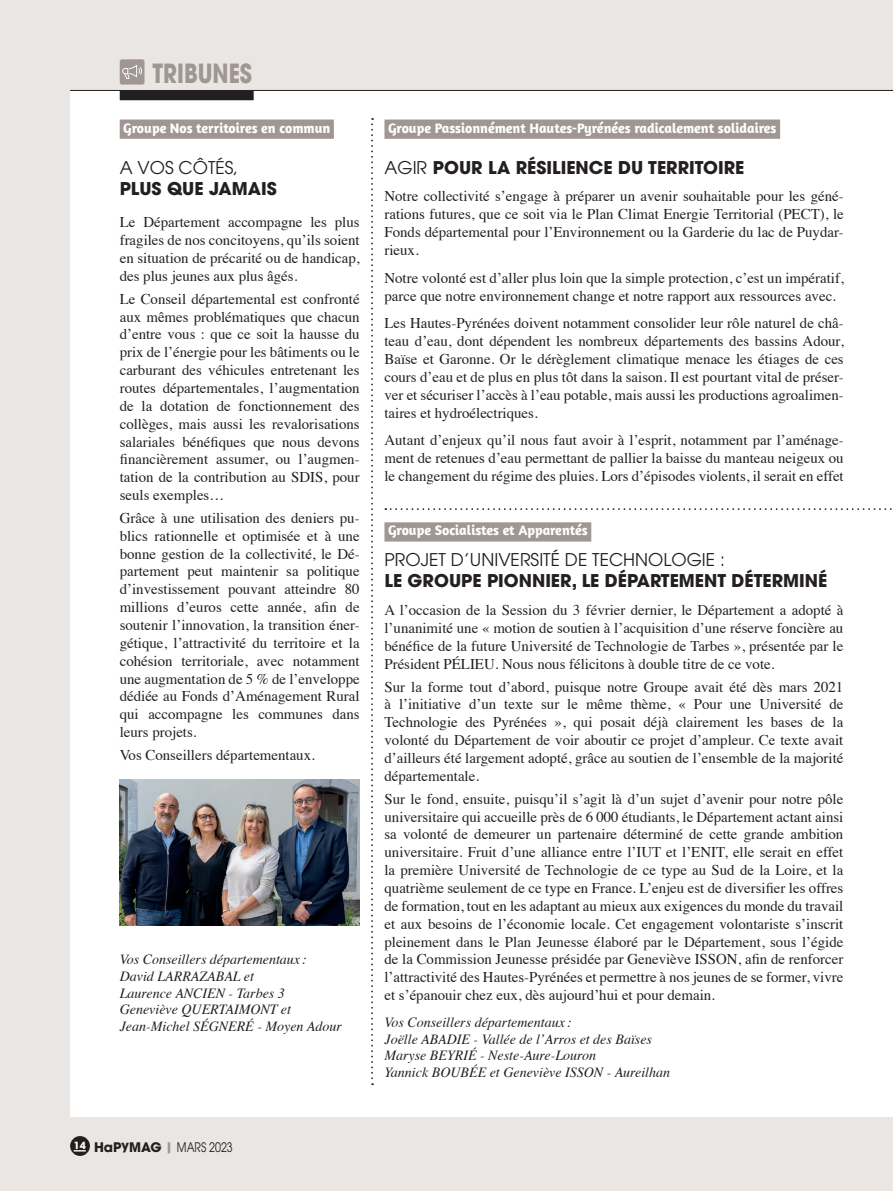
<style>
.page{position:relative;width:893px;height:1191px;background:#eae6e3}
.page>*{position:absolute;margin:0;border:0;box-sizing:border-box;transform-origin:0 0}
.t1{font:700 26.25px "ITC Avant Garde Pro";color:#a09693;scale:.81 1}
.t2{font:700 17.5px "ITC Avant Garde Pro";color:#231f20}
.t3{font:17.5px "ITC Avant Garde Pro";color:#231f20}
.t4{font:14.88px/17.8px "Times";color:#231f20;text-align:justify}
.t5{font:italic 14px/16.8px "Times";color:#231f20}
.t6{font:700 14px "Amaranth";color:#fff}
.t7{font:13.12px "ITC Avant Garde Pro";color:#231f20;scale:.81 1}
.s1{font-weight:400}
.s2{font-weight:700}
.s3{font-weight:700;color:#a09693}
</style>
<div class="page">
<div style="left:70px;top:90px;width:823px;height:1026px;background:#fff"></div>
<hr style="left:70px;top:90px;width:823px;height:1px;background:#231f20">
<div style="left:120px;top:91px;width:134px;height:9px;background:#231f20"></div>
<div style="left:121px;top:60px;width:23px;height:24px;background:#a09693"></div>
<div style="left:120px;top:59px;width:25px;height:26px;border:2px solid #a09693"></div>
<svg style="left:122px;top:65px;width:20px;height:14px"></svg>
<div style="left:70px;top:1136px;width:20px;height:20px;background:#231f20;border-radius:50%"></div>
<svg style="left:74px;top:1150px;width:12px;height:1px"></svg>
<div style="left:384px;top:119px;width:396px;height:20px;background:#a09693"></div>
<div style="left:384px;top:522px;width:207px;height:19px;background:#a09693"></div>
<div style="left:120px;top:119px;width:214px;height:20px;background:#a09693"></div>
<img style="left:120px;top:779px;width:240px;height:146px">
<svg style="left:371px;top:118px;width:2px;height:967px"></svg>
<svg style="left:385px;top:508px;width:507px;height:2px"></svg>
<h1 class="t1" style="left:153px;top:56px;width:124px">TRIBUNES</h1>
<p class="t6" style="left:123px;top:119px;width:208px">Groupe Nos territoires en commun</p>
<p class="t3" style="left:120px;top:156px;width:120px">A VOS CÔTÉS,</p>
<p class="t2" style="left:120px;top:176px;width:159px">PLUS QUE JAMAIS</p>
<p class="t4" style="left:120px;top:212px;width:241px">Le Département accompagne les plus fragiles de nos concitoyens, qu’ils soient en situation de précarité ou de handicap, des plus jeunes aux plus âgés.</p>
<p class="t4" style="left:120px;top:288px;width:241px">Le Conseil départemental est confronté aux mêmes problématiques que chacun d’entre vous : que ce soit la hausse du prix de l’énergie pour les bâtiments ou le carburant des véhicules entretenant les routes départementales, l’augmentation de la dotation de fonctionnement des collèges, mais aussi les revalorisations salariales bénéfiques que nous devons financièrement assumer, ou l’augmen&shy;tation de la contribution au SDIS, pour seuls exemples…</p>
<p class="t4" style="left:120px;top:507px;width:241px">Grâce à une utilisation des deniers pu&shy;blics rationnelle et optimisée et à une bonne gestion de la collectivité, le Dé&shy;partement peut maintenir sa politique d’investissement pouvant atteindre 80 millions d’euros cette année, afin de soutenir l’innovation, la transition éner&shy;gétique, l’attractivité du territoire et la cohésion territoriale, avec notamment une augmentation de 5 % de l’enveloppe dédiée au Fonds d’Aménagement Rural qui accompagne les communes dans leurs projets.</p>
<p class="t4" style="left:120px;top:745px;width:197px">Vos Conseillers départementaux.</p>
<p class="t5" style="left:120px;top:950px;width:224px">Vos Conseillers départementaux :<br>David LARRAZABAL et<br>Laurence ANCIEN - Tarbes 3<br>Geneviève QUERTAIMONT et<br>Jean-Michel SÉGNERÉ - Moyen Adour</p>
<p class="t6" style="left:388px;top:119px;width:390px">Groupe Passionnément Hautes-Pyrénées radicalement solidaires</p>
<p class="t2" style="left:384px;top:155px;width:361px"><span class="s1">AGIR</span> POUR LA RÉSILIENCE DU TERRITOIRE</p>
<p class="t4" style="left:384px;top:186px;width:461px">Notre collectivité s’engage à préparer un avenir souhaitable pour les géné&shy;rations futures, que ce soit via le Plan Climat Energie Territorial (PECT), le Fonds départemental pour l’Environnement ou la Garderie du lac de Puydar&shy;rieux.</p>
<p class="t4" style="left:384px;top:267px;width:461px">Notre volonté est d’aller plus loin que la simple protection, c’est un impératif, parce que notre environnement change et notre rapport aux ressources avec.</p>
<p class="t4" style="left:384px;top:313px;width:461px">Les Hautes-Pyrénées doivent notamment consolider leur rôle naturel de châ&shy;teau d’eau, dont dépendent les nombreux départements des bassins Adour, Baïse et Garonne. Or le dérèglement climatique menace les étiages de ces cours d’eau et de plus en plus tôt dans la saison. Il est pourtant vital de préser&shy;ver et sécuriser l’accès à l’eau potable, mais aussi les productions agroalimen&shy;taires et hydroélectriques.</p>
<p class="t4" style="left:384px;top:430px;width:461px">Autant d’enjeux qu’il nous faut avoir à l’esprit, notamment par l’aménage&shy;ment de retenues d’eau permettant de pallier la baisse du manteau neigeux ou le changement du régime des pluies. Lors d’épisodes violents, il serait en effet</p>
<p class="t6" style="left:388px;top:522px;width:201px">Groupe Socialistes et Apparentés</p>
<p class="t3" style="left:384px;top:549px;width:342px">PROJET D’UNIVERSITÉ DE TECHNOLOGIE :</p>
<p class="t2" style="left:384px;top:569px;width:444px">LE GROUPE PIONNIER, LE DÉPARTEMENT DÉTERMINÉ</p>
<p class="t4" style="left:384px;top:600px;width:460px">A l’occasion de la Session du 3 février dernier, le Département a adopté à l’unanimité une « motion de soutien à l’acquisition d’une réserve foncière au bénéfice de la future Université de Technologie de Tarbes », présentée par le Président PÉLIEU. Nous nous félicitons à double titre de ce vote.</p>
<p class="t4" style="left:384px;top:676px;width:460px">Sur la forme tout d’abord, puisque notre Groupe avait été dès mars 2021 à l’initiative d’un texte sur le même thème, « Pour une Université de Technologie des Pyrénées », qui posait déjà clairement les bases de la volonté du Département de voir aboutir ce projet d’ampleur. Ce texte avait d’ailleurs été largement adopté, grâce au soutien de l’ensemble de la majorité départementale.</p>
<p class="t4" style="left:384px;top:788px;width:460px">Sur le fond, ensuite, puisqu’il s’agit là d’un sujet d’avenir pour notre pôle universitaire qui accueille près de 6 000 étudiants, le Département actant ainsi sa volonté de demeurer un partenaire déterminé de cette grande ambition universitaire. Fruit d’une alliance entre l’IUT et l’ENIT, elle serait en effet la première Université de Technologie de ce type au Sud de la Loire, et la quatrième seulement de ce type en France. L’enjeu est de diversifier les offres de formation, tout en les adaptant au mieux aux exigences du monde du travail et aux besoins de l’économie locale. Cet engagement volontariste s’inscrit pleinement dans le Plan Jeunesse élaboré par le Département, sous l’égide de la Commission Jeunesse présidée par Geneviève ISSON, afin de renforcer l’attractivité des Hautes-Pyrénées et permettre à nos jeunes de se former, vivre et s’épanouir chez eux, dès aujourd’hui et pour demain.</p>
<p class="t5" style="left:384px;top:1012px;width:287px">Vos Conseillers départementaux :<br>Joëlle ABADIE - Vallée de l’Arros et des Baïses Maryse BEYRIÉ - Neste-Aure-Louron<br>Yannick BOUBÉE et Geneviève ISSON - Aureilhan</p>
<p class="t7" style="left:74px;top:1139px;width:198px"><sup>14</sup> <span class="s2">HaP</span><sup>y</sup><span class="s2">MAG</span> <span class="s3">|</span> MARS 2023</p>
</div>
